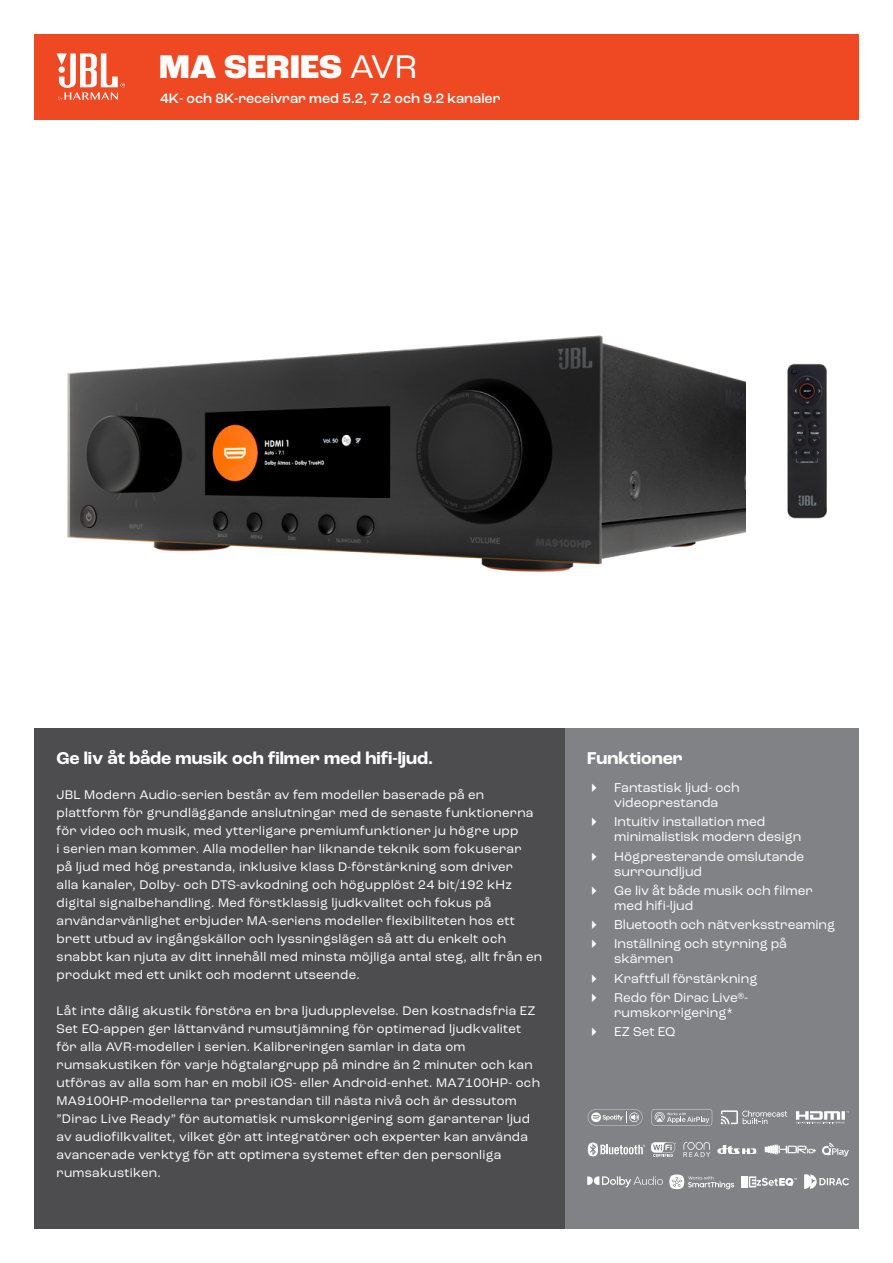
<style>
.page{position:relative;width:893px;height:1263px;background:#fff}
.page>*{position:absolute;margin:0;border:0;box-sizing:border-box;transform-origin:0 0}
.t1{font:800 34.5px "Roc Grotesk";color:#fff}
.t2{font:700 18px "Roc Grotesk";color:#fff}
.t3{font:500 14.25px "Roc Grotesk";color:#fff}
.t4{font:13.5px/15px "Roc Grotesk";color:#fff}
.t5{font:13.2px/18px "Roc Grotesk";letter-spacing:.02em;color:#fff}
.s1{font-weight:400}
</style>
<div class="page">
<img style="left:67px;top:335px;width:679px;height:237px">
<div style="left:34px;top:34px;width:825px;height:85px;background:#ef4923"></div>
<svg style="left:57px;top:53px;width:68px;height:48px"></svg>
<div style="left:565px;top:728px;width:294px;height:501px;background:#808285"></div>
<div style="left:34px;top:728px;width:531px;height:501px;background:#4d4d4f"></div>
<img style="left:787px;top:363px;width:40px;height:156px">
<svg style="left:796px;top:1111px;width:53px;height:12px"></svg>
<svg style="left:721px;top:1110px;width:66px;height:14px"></svg>
<svg style="left:652px;top:1109px;width:60px;height:16px"></svg>
<svg style="left:588px;top:1109px;width:54px;height:16px"></svg>
<svg style="left:765px;top:1144px;width:51px;height:11px"></svg>
<svg style="left:717px;top:1145px;width:41px;height:9px"></svg>
<svg style="left:651px;top:1142px;width:25px;height:15px"></svg>
<svg style="left:588px;top:1142px;width:57px;height:14px"></svg>
<svg style="left:683px;top:1142px;width:27px;height:15px"></svg>
<svg style="left:741px;top:1176px;width:56px;height:11px"></svg>
<svg style="left:587px;top:1176px;width:76px;height:12px"></svg>
<svg style="left:669px;top:1174px;width:65px;height:15px"></svg>
<svg style="left:822px;top:1142px;width:27px;height:14px"></svg>
<svg style="left:804px;top:1174px;width:45px;height:15px"></svg>
<h1 class="t1" style="left:159px;top:45px;width:260px">MA SERIES <span class="s1">AVR</span></h1>
<p class="t3" style="left:160px;top:89px;width:342px">4K- och 8K-receivrar med 5.2, 7.2 och 9.2 kanaler</p>
<h2 class="t2" style="left:57px;top:747px;width:378px">Ge liv åt både musik och filmer med hifi-ljud.</h2>
<p class="t5" style="left:57px;top:786px;width:487px">JBL Modern Audio-serien består av fem modeller baserade på en plattform för grundläggande anslutningar med de senaste funktionerna för video och musik, med ytterligare premiumfunktioner ju högre upp<br>i serien man kommer. Alla modeller har liknande teknik som fokuserar<br>på ljud med hög prestanda, inklusive klass D-förstärkning som driver<br>alla kanaler, Dolby- och DTS-avkodning och högupplöst 24 bit/192 kHz digital signalbehandling. Med förstklassig ljudkvalitet och fokus på användarvänlighet erbjuder MA-seriens modeller flexibiliteten hos ett brett utbud av ingångskällor och lyssningslägen så att du enkelt och snabbt kan njuta av ditt innehåll med minsta möjliga antal steg, allt från en produkt med ett unikt och modernt utseende.</p>
<p class="t5" style="left:57px;top:1002px;width:485px">Låt inte dålig akustik förstöra en bra ljudupplevelse. Den kostnadsfria EZ Set EQ-appen ger lättanvänd rumsutjämning för optimerad ljudkvalitet för alla AVR-modeller i serien. Kalibreringen samlar in data om rumsakustiken för varje högtalargrupp på mindre än 2 minuter och kan utföras av alla som har en mobil iOS- eller Android-enhet. MA7100HP- och MA9100HP-modellerna tar prestandan till nästa nivå och är dessutom ”Dirac Live Ready” för automatisk rumskorrigering som garanterar ljud av audiofilkvalitet, vilket gör att integratörer och experter kan använda avancerade verktyg för att optimera systemet efter den personliga rumsakustiken.</p>
<h2 class="t2" style="left:587px;top:747px;width:97px">Funktioner</h2>
<p class="t4" style="left:614px;top:780px;width:127px">Fantastisk ljud- och videoprestanda</p>
<p class="t4" style="left:614px;top:814px;width:189px">Intuitiv installation med minimalistisk modern design</p>
<p class="t4" style="left:614px;top:849px;width:192px">Högpresterande omslutande surroundljud</p>
<p class="t4" style="left:614px;top:883px;width:200px">Ge liv åt både musik och filmer med hifi-ljud</p>
<p class="t4" style="left:614px;top:915px;width:222px;line-height:19.2px">Bluetooth och nätverksstreaming<br>Inställning och styrning på</p>
<p class="t4" style="left:614px;top:949px;width:145px;line-height:19.2px">skärmen<br>Kraftfull förstärkning<br>Redo för Dirac Live<sup>®</sup>-</p>
<p class="t4" style="left:614px;top:1003px;width:120px;line-height:19.2px">rumskorrigering*<br>EZ Set EQ</p>
</div>
